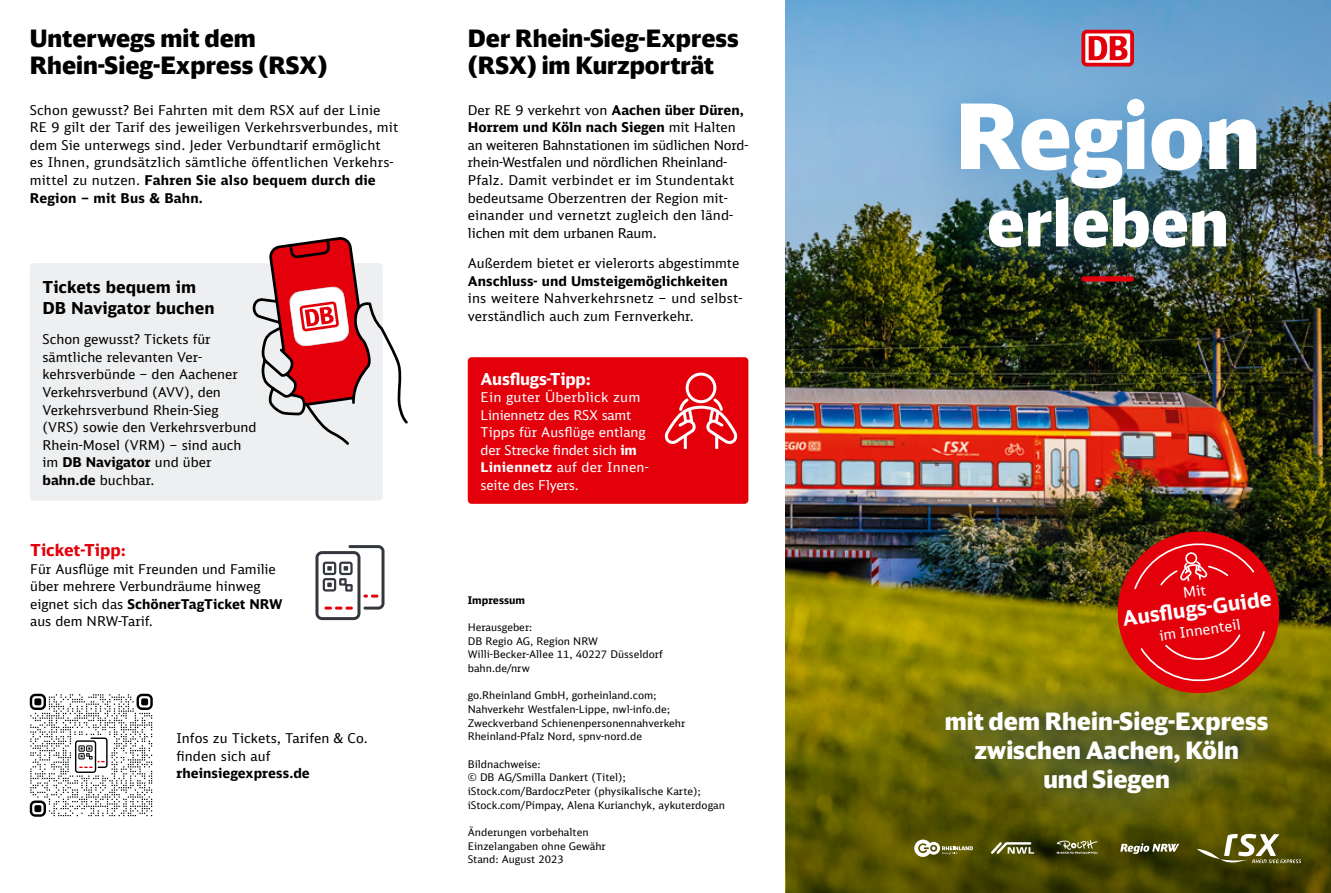
<style>
.page{position:relative;width:1331px;height:893px;background:#fff}
.page>*{position:absolute;margin:0;border:0;box-sizing:border-box;transform-origin:0 0}
.t1{font:900 90px "DB Head";color:#fff}
.t2{font:900 64.5px "DB Head";color:#fff}
.t3{font:900 24px/26.4px "DB Head";color:#000}
.t4{font:900 24px/28.8px "DB Head";color:#fff;text-align:center}
.t5{font:700 20.7px "DB Sans";color:#fff}
.t6{font:700 16.5px/21.5px "DB Sans";color:#000}
.t7{font:700 16.5px "DB Sans";letter-spacing:-.015em;color:#fff}
.t8{font:700 16.5px "DB Sans";color:#e3000b}
.t9{font:14.55px "DB Sans";color:#fff}
.t10{font:13.5px/17.5px "DB Sans";color:#000}
.t11{font:13.5px/17.5px "DB Sans";letter-spacing:-.01em;color:#fff}
.t12{font:700 13.5px "DB Sans";letter-spacing:.005em;color:#000}
.t13{font:10.5px/13.6px "DB Sans";color:#000}
.t14{font:700 10.5px "DB Sans";color:#000}
.s1{font-weight:700}
</style>
<div class="page">
<img style="left:786px;top:0;width:545px;height:655px">
<svg style="left:786px;top:655px;width:545px;height:238px"></svg>
<div style="left:913px;top:56px;width:390px;height:237px;background:#2f87c6;opacity:.75"></div>
<div style="left:902px;top:667px;width:409px;height:170px;background:#2f87c6;opacity:.75"></div>
<div style="left:909px;top:675px;width:395px;height:155px;background:#000;opacity:.55"></div>
<div style="left:30px;top:263px;width:353px;height:238px;background:#eeeff0;border-radius:4px"></div>
<div style="left:468px;top:357px;width:280px;height:147px;background:#e3000b;border-radius:4px"></div>
<svg style="left:252px;top:237px;width:156px;height:208px"></svg>
<svg style="left:315px;top:545px;width:69px;height:75px"></svg>
<svg style="left:30px;top:694px;width:123px;height:123px"></svg>
<svg style="left:664px;top:372px;width:74px;height:77px"></svg>
<div style="left:1081px;top:30px;width:53px;height:37px;background:#e3000b;border-radius:5px"></div>
<svg style="left:1085px;top:33px;width:45px;height:30px"></svg>
<svg style="left:1089px;top:36px;width:38px;height:24px"></svg>
<div style="left:1081px;top:276px;width:53px;height:6px;background:#e3000b;border-radius:3px"></div>
<svg style="left:1197px;top:834px;width:104px;height:30px"></svg>
<svg style="left:989px;top:840px;width:45px;height:16px"></svg>
<svg style="left:1120px;top:843px;width:59px;height:11px"></svg>
<svg style="left:914px;top:839px;width:59px;height:18px"></svg>
<svg style="left:1057px;top:840px;width:40px;height:14px"></svg>
<svg style="left:1112px;top:526px;width:173px;height:173px"></svg>
<h3 class="t3" style="left:30px;top:25px;width:299px">Unterwegs mit dem<br>Rhein-Sieg-Express (RSX)</h3>
<p class="t10" style="left:30px;top:101px;width:370px">Schon gewusst? Bei Fahrten mit dem RSX auf der Linie RE 9 gilt der Tarif des jeweiligen Verkehrsverbundes, mit dem Sie unterwegs sind. Jeder Verbundtarif ermöglicht<br>es Ihnen, grundsätzlich sämtliche öffentlichen Verkehrs&shy;mittel zu nutzen. <span class="s1">Fahren Sie also bequem durch die Region – mit Bus &amp; Bahn.</span></p>
<p class="t6" style="left:43px;top:275px;width:174px">Tickets bequem im<br>DB Navigator buchen</p>
<p class="t10" style="left:43px;top:330px;width:216px">Schon gewusst? Tickets für sämtliche relevanten Ver&shy;kehrsverbünde – den Aachener<br>Verkehrsverbund (AVV), den<br>Verkehrsverbund Rhein-Sieg (VRS) sowie den Verkehrsverbund<br>Rhein-Mosel (VRM) – sind auch im <span class="s1">DB Navigator</span> und über <span class="s1">bahn.de</span> buchbar.</p>
<p class="t8" style="left:30px;top:539px;width:97px">Ticket-Tipp:</p>
<p class="t10" style="left:30px;top:560px;width:254px">Für Ausflüge mit Freunden und Familie über mehrere Verbundräume hinweg eignet sich das <span class="s1">SchönerTagTicket NRW </span>aus dem NRW-Tarif.</p>
<p class="t10" style="left:176px;top:729px;width:193px">Infos zu Tickets, Tarifen &amp; Co. finden sich auf</p>
<p class="t12" style="left:176px;top:765px;width:135px">rheinsiegexpress.de</p>
<h3 class="t3" style="left:468px;top:25px;width:273px">Der Rhein-Sieg-Express (RSX) im Kurzporträt</h3>
<p class="t10" style="left:468px;top:101px;width:282px">Der RE 9 verkehrt von <span class="s1">Aachen über Düren, Horrem und Köln nach Siegen</span> mit Halten an weiteren Bahnstationen im südlichen Nord&shy;rhein-Westfalen und nördlichen Rheinland-Pfalz. Damit verbindet er im Stundentakt bedeutsame Oberzentren der Region mit&shy;einander und vernetzt zugleich den länd&shy;lichen mit dem urbanen Raum.</p>
<p class="t10" style="left:468px;top:254px;width:273px">Außerdem bietet er vielerorts abgestimmte</p>
<p class="t12" style="left:468px;top:272px;width:262px">Anschluss- und Umsteigemöglichkeiten</p>
<p class="t10" style="left:468px;top:289px;width:276px">ins weitere Nahverkehrsnetz – und selbst&shy;verständlich auch zum Fernverkehr.</p>
<p class="t7" style="left:480px;top:368px;width:112px">Ausflugs-Tipp:</p>
<p class="t11" style="left:480px;top:388px;width:170px">Ein guter Überblick zum<br>Liniennetz des RSX samt<br>Tipps für Ausflüge entlang der Strecke findet sich <span class="s1">im<br>Liniennetz</span> auf der Innen&shy;seite des Flyers.</p>
<p class="t14" style="left:468px;top:593px;width:59px">Impressum</p>
<p class="t13" style="left:468px;top:620px;width:197px">Herausgeber:<br>DB Regio AG, Region NRW<br>Willi-Becker-Allee 11, 40227 Düsseldorf bahn.de/nrw</p>
<p class="t13" style="left:468px;top:689px;width:219px">go.Rheinland GmbH, gorheinland.com; Nahverkehr Westfalen-Lippe, nwl-info.de; Zweckverband Schienenpersonennahverkehr Rheinland-Pfalz Nord, spnv-nord.de</p>
<p class="t13" style="left:468px;top:757px;width:259px">Bildnachweise:<br>© DB AG/Smilla Dankert (Titel); iStock.com/BardoczPeter (physikalische Karte); iStock.com/Pimpay, Alena Kurianchyk, aykuterdogan</p>
<p class="t13" style="left:468px;top:825px;width:140px">Änderungen vorbehalten<br>Einzelangaben ohne Gewähr<br>Stand: August 2023</p>
<h1 class="t1" style="left:955px;top:78px;width:307px">Region</h1>
<h2 class="t2" style="left:987px;top:181px;width:244px">erleben</h2>
<h3 class="t5" style="left:1121px;top:606px;width:152px;rotate:-8deg">Ausfl ugs-Guide</h3>
<p class="t9" style="left:1158px;top:627px;width:84px;rotate:-8deg">im Innenteil</p>
<h3 class="t4" style="left:945px;top:707px;width:325px">mit dem Rhein-Sieg-Express zwischen Aachen, Köln<br>und Siegen</h3>
</div>
